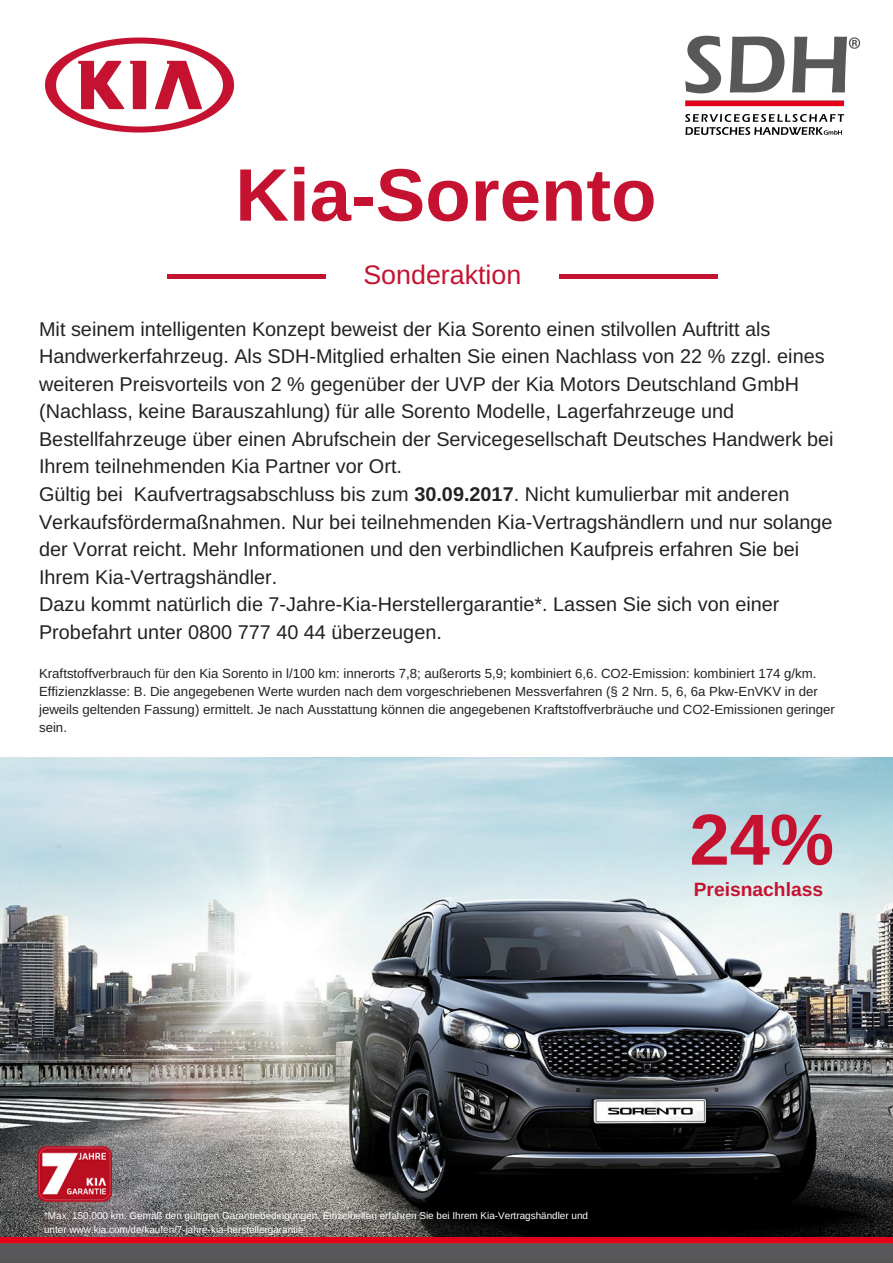
<style>
.page{position:relative;width:893px;height:1263px;background:#fff}
.page>*{position:absolute;margin:0;border:0;box-sizing:border-box;transform-origin:0 0}
.t1{font:700 74.32px "Arimo";color:#c51230}
.t2{font:700 72.22px "Arimo";color:#c51230}
.t3{font:26.85px "Arimo";color:#c51230}
.t4{font:19.88px/27.6px "Arimo";color:#222}
.t5{font:700 19.27px "Arimo";color:#c51230}
.t6{font:13.27px/18px "Arimo";color:#222}
.t7{font:9.9px/13.5px "Arimo";color:#fff}
.s1{font-weight:700}
</style>
<div class="page">
<img style="left:685px;top:35px;width:176px;height:100px">
<img style="left:0;top:757px;width:893px;height:480px">
<img style="left:0;top:1237px;width:893px;height:26px">
<img style="left:38px;top:1137px;width:73px;height:73px">
<hr style="left:167px;top:275px;width:159px;height:4px;background:#c51230">
<hr style="left:560px;top:275px;width:158px;height:4px;background:#c51230">
<img style="left:45px;top:37px;width:190px;height:96px">
<h1 class="t1" style="left:235px;top:153px;width:423px">Kia-Sorento</h1>
<h3 class="t3" style="left:363px;top:259px;width:159px">Sonderaktion</h3>
<p class="t4" style="left:39px;top:315px;width:796px">Mit seinem intelligenten Konzept beweist der Kia Sorento einen stilvollen Auftritt als Handwerkerfahrzeug. Als SDH-Mitglied erhalten Sie einen Nachlass von 22 % zzgl. eines weiteren Preisvorteils von 2 % gegenüber der UVP der Kia Motors Deutschland GmbH (Nachlass, keine Barauszahlung) für alle Sorento Modelle, Lagerfahrzeuge und Bestellfahrzeuge über einen Abrufschein der Servicegesellschaft Deutsches Handwerk bei Ihrem teilnehmenden Kia Partner vor Ort.<br>Gültig bei Kaufvertragsabschluss bis zum <span class="s1">30.09.2017</span>. Nicht kumulierbar mit anderen Verkaufsfördermaßnahmen. Nur bei teilnehmenden Kia-Vertragshändlern und nur solange der Vorrat reicht. Mehr Informationen und den verbindlichen Kaufpreis erfahren Sie bei Ihrem Kia-Vertragshändler.<br>Dazu kommt natürlich die 7-Jahre-Kia-Herstellergarantie*. Lassen Sie sich von einer Probefahrt unter 0800 777 40 44 überzeugen.</p>
<p class="t6" style="left:39px;top:664px;width:797px">Kraftstoffverbrauch für den Kia Sorento in l/100 km: innerorts 7,8; außerorts 5,9; kombiniert 6,6. CO2-Emission: kombiniert 174 g/km.<br>Effizienzklasse: B. Die angegebenen Werte wurden nach dem vorgeschriebenen Messverfahren (§ 2 Nrn. 5, 6, 6a Pkw-EnVKV in der jeweils geltenden Fassung) ermittelt. Je nach Ausstattung können die angegebenen Kraftstoffverbräuche und CO2-Emissionen geringer sein.</p>
<h2 class="t2" style="left:689px;top:799px;width:146px">24%</h2>
<p class="t5" style="left:694px;top:878px;width:131px">Preisnachlass</p>
<p class="t7" style="left:44px;top:1209px;width:545px">*Max. 150.000 km. Gemäß den gültigen Garantiebedingungen. Einzelheiten erfahren Sie bei Ihrem Kia-Vertragshändler und unter www.kia.com/de/kaufen/7-jahre-kia-herstellergarantie</p>
</div>
